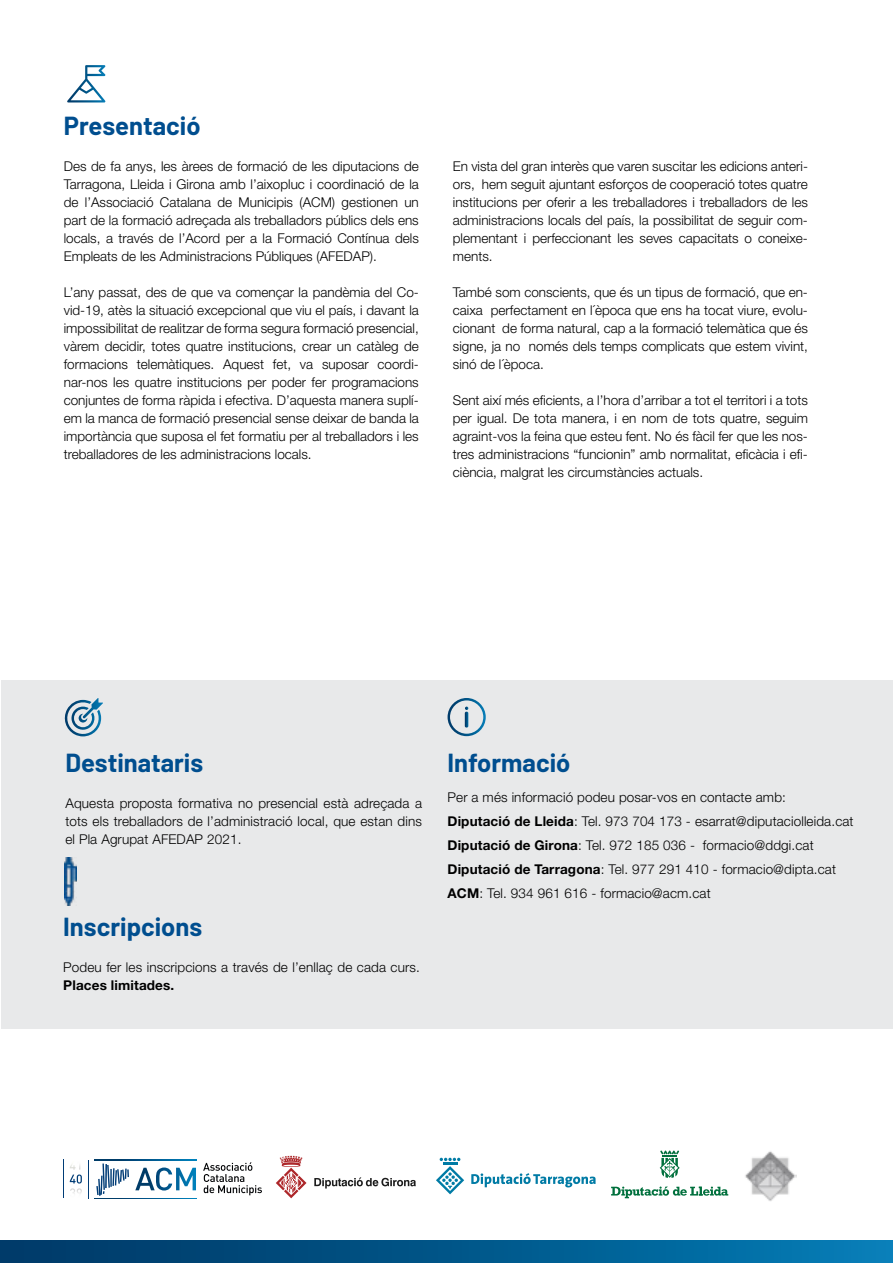
<style>
.page{position:relative;width:893px;height:1263px;background:#fff}
.page>*{position:absolute;margin:0;border:0;box-sizing:border-box;transform-origin:0 0}
.t1{font:700 25.5px "Barlow";color:#004e8f}
.t2{font:300 13.5px/18px "Helvetica Neue LT Std";color:#000;text-align:justify}
.t3{font:700 13.5px "Helvetica Neue LT Std";letter-spacing:.01em;color:#000}
.s1{font-weight:700}
</style>
<div class="page">
<div style="left:0;top:1241px;width:893px;height:22px;background:linear-gradient(to right,#003562,#047bb4)"></div>
<svg style="left:67px;top:65px;width:38px;height:37px"></svg>
<div style="left:1px;top:680px;width:892px;height:348px;background:#e8e9ea"></div>
<svg style="left:448px;top:698px;width:38px;height:38px"></svg>
<svg style="left:64px;top:698px;width:39px;height:38px"></svg>
<svg style="left:436px;top:1158px;width:28px;height:36px"></svg>
<svg style="left:471px;top:1173px;width:125px;height:14px"></svg>
<svg style="left:611px;top:1186px;width:117px;height:12px"></svg>
<svg style="left:660px;top:1150px;width:20px;height:28px"></svg>
<svg style="left:276px;top:1156px;width:30px;height:42px"></svg>
<svg style="left:314px;top:1177px;width:102px;height:11px"></svg>
<img style="left:745px;top:1151px;width:51px;height:50px">
<img style="left:65px;top:857px;width:12px;height:48px">
<svg style="left:203px;top:1162px;width:59px;height:33px"></svg>
<svg style="left:96px;top:1163px;width:33px;height:33px"></svg>
<svg style="left:94px;top:1160px;width:102px;height:1px"></svg>
<svg style="left:94px;top:1198px;width:102px;height:1px"></svg>
<svg style="left:135px;top:1167px;width:61px;height:23px"></svg>
<hr style="left:88px;top:1160px;width:1px;height:38px;background:#003c76">
<hr style="left:63px;top:1160px;width:1px;height:38px;background:#003c76">
<svg style="left:70px;top:1164px;width:12px;height:30px"></svg>
<h1 class="t1" style="left:64px;top:107px;width:138px">Presentació</h1>
<p class="t2" style="left:64px;top:157px;width:357px">Des de fa anys, les àrees de formació de les diputacions de Tarragona, Lleida i Girona amb l’aixopluc i coordinació de la de l’Associació Catalana de Municipis (ACM) gestionen un part de la formació adreçada als treballadors públics dels ens locals, a través de l’Acord per a la Formació Contínua dels Empleats de les Administracions Públiques (AFEDAP).</p>
<p class="t2" style="left:64px;top:283px;width:357px">L’any passat, des de que va començar la pandèmia del Co&shy;vid-19, atès la situació excepcional que viu el país, i davant la impossibilitat de realitzar de forma segura formació presencial, vàrem decidir, totes quatre institucions, crear un catàleg de formacions telemàtiques. Aquest fet, va suposar coordi&shy;nar-nos les quatre institucions per poder fer programacions conjuntes de forma ràpida i efectiva. D’aquesta manera suplí&shy;em la manca de formació presencial sense deixar de banda la importància que suposa el fet formatiu per al treballadors i les treballadores de les administracions locals.</p>
<p class="t2" style="left:453px;top:157px;width:357px">En vista del gran interès que varen suscitar les edicions anteri&shy;ors, hem seguit ajuntant esforços de cooperació totes quatre institucions per oferir a les treballadores i treballadors de les administracions locals del país, la possibilitat de seguir com&shy;plementant i perfeccionant les seves capacitats o coneixe&shy;ments.</p>
<p class="t2" style="left:453px;top:283px;width:357px">També som conscients, que és un tipus de formació, que en&shy;caixa perfectament en l´època que ens ha tocat viure, evolu&shy;cionant de forma natural, cap a la formació telemàtica que és signe, ja no només dels temps complicats que estem vivint, sinó de l´època.</p>
<p class="t2" style="left:453px;top:391px;width:357px">Sent així més eficients, a l’hora d’arribar a tot el territori i a tots per igual. De tota manera, i en nom de tots quatre, seguim agraint-vos la feina que esteu fent. No és fàcil fer que les nos&shy;tres administracions “funcionin” amb normalitat, eficàcia i efi&shy;ciència, malgrat les circumstàncies actuals.</p>
<h1 class="t1" style="left:65px;top:744px;width:139px">Destinataris</h1>
<p class="t2" style="left:65px;top:794px;width:358px">Aquesta proposta formativa no presencial està adreçada a tots els treballadors de l’administració local, que estan dins el Pla Agrupat AFEDAP 2021.</p>
<h1 class="t1" style="left:63px;top:908px;width:140px">Inscripcions</h1>
<p class="t2" style="left:63px;top:958px;width:358px">Podeu fer les inscripcions a través de l’enllaç de cada curs.</p>
<p class="t3" style="left:63px;top:977px;width:113px">Places limitades.</p>
<h1 class="t1" style="left:448px;top:744px;width:124px">Informació</h1>
<p class="t2" style="left:448px;top:785px;width:408px;line-height:24px;text-align:left">Per a més informació podeu posar-vos en contacte amb:<br><span class="s1">Diputació de Lleida</span>: Tel. 973 704 173 - esarrat@diputaciolleida.cat <span class="s1">Diputació de Girona</span>: Tel. 972 185 036 - formacio@ddgi.cat <span class="s1">Diputació de Tarragona</span>: Tel. 977 291 410 - formacio@dipta.cat <span class="s1">ACM</span>: Tel. 934 961 616 - formacio@acm.cat</p>
</div>
